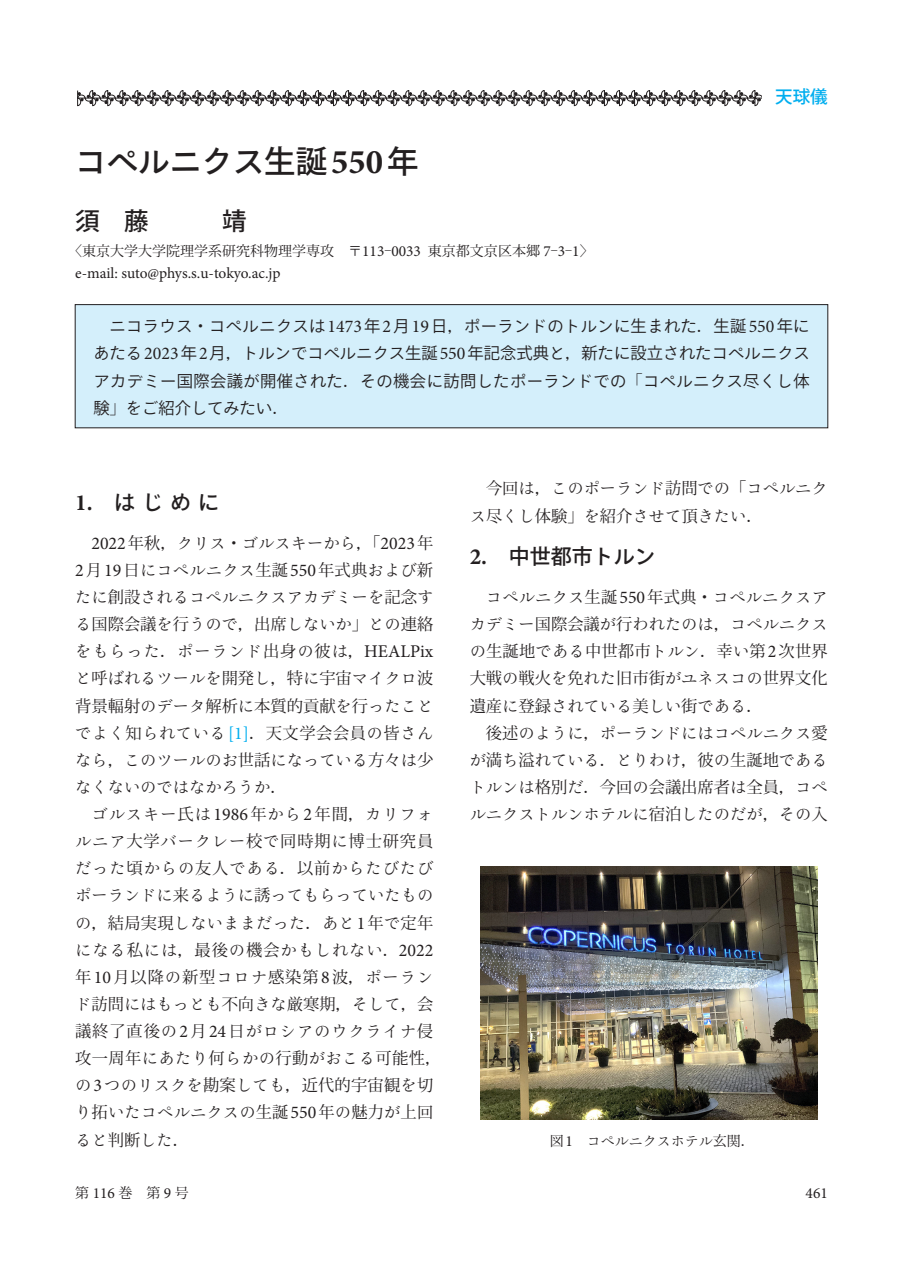
<style>
.page{position:relative;width:903px;height:1275px;background:#fff}
.page>*{position:absolute;margin:0;border:0;box-sizing:border-box;transform-origin:0 0}
.t1{font:500 31.5px "Ryo Gothic Plus N";color:#231f20}
.t2{font:500 21px "Koz Go Pr 6 N";color:#231f20}
.t3{font:500 21px "Ryo Gothic Plus N";color:#231f20}
.t4{font:500 17.5px "Koz Go Pr 6 N";color:#00aeef}
.t5{font:16.28px/27.1px "Ryo Text Plus N";color:#231f20;text-align:justify}
.t6{font:16.28px/27.1px "Ryo Gothic Plus N";letter-spacing:.025em;color:#231f20;text-align:justify}
.t7{font:16.28px/27.1px "Koz Min Pr 6 N";letter-spacing:.01em;color:#231f20}
.t8{font:16.28px/27.1px "Ryo Text Plus N";letter-spacing:.05em;color:#231f20}
.t9{font:16.28px "Ryo Text Plus N";letter-spacing:.06em;color:#231f20}
.t10{font:16.28px "Koz Min Pr 6 N";letter-spacing:.05em;color:#231f20}
.t11{font:15.4px "Minion Pro";letter-spacing:-.005em;color:#231f20}
.t12{font:14px "Koz Min Pr 6 N";color:#231f20}
.t13{font:14px "Ryo Text Plus N";color:#231f20}
.s1{font-family:"Koz Go Pr 6 N"}
.s2{font-family:"Minion Pro";font-weight:700;font-size:34.65px}
.s3{font-family:"Minion Pro";font-size:15.4px}
.s4{font-family:"Koz Min Pr 6 N"}
.s5{font-family:"Minion Pro";font-size:17.85px}
.s6{font-family:"Minion Pro";font-weight:700;font-size:23.1px}
.s7{font-family:"Ryo Text Plus N"}
.s8{font-family:"Minion Pro";font-size:17.85px;color:#00aeef}
.s9{font-family:"Ryo Gothic Plus N"}
</style>
<div class="page">
<div style="left:75px;top:305px;width:753px;height:123px;background:#d4effb"></div>
<div style="left:75px;top:304px;width:753px;height:124px;border:1px solid #231f20"></div>
<img style="left:480px;top:866px;width:337px;height:253px">
<svg style="left:77px;top:90px;width:685px;height:16px"></svg>
<h1 class="t1" style="left:75px;top:141px;width:345px">コペルニクス<span class="s1">生誕</span><span class="s2">550</span><span class="s1">年</span></h1>
<p class="t4" style="left:775px;top:87px;width:54px">天球儀</p>
<p class="t12" style="left:68px;top:243px;width:527px">〈東京大学大学院理学系研究科物理学専攻　〒<span class="s3">113</span>‒<span class="s3">0033</span> 東京都文京区本郷 <span class="s3">7</span>‒<span class="s3">3</span>‒<span class="s3">1</span>〉</p>
<p class="t11" style="left:75px;top:263px;width:207px">e-mail: suto@phys.s.u-tokyo.ac.jp</p>
<p class="t6" style="left:93px;top:313px;width:718px;text-indent:16px">ニコラウス<span class="s4">・</span>コペルニクスは<span class="s5">1473</span><span class="s1">年</span><span class="s5">2</span><span class="s1">月</span><span class="s5">19</span><span class="s1">日</span><span class="s4">，</span>ポーランドのトルンに<span class="s1">生</span>まれた<span class="s4">．</span><span class="s1">生誕</span><span class="s5">550</span><span class="s1">年</span>にあたる<span class="s5">2023</span><span class="s1">年</span><span class="s5">2</span><span class="s1">月</span><span class="s4">，</span>トルンでコペルニクス<span class="s1">生誕</span><span class="s5">550</span><span class="s1">年記念式典</span>と<span class="s4">，</span><span class="s1">新</span>たに<span class="s1">設立</span>されたコペルニクスアカデミー<span class="s1">国際会議</span>が<span class="s1">開催</span>された<span class="s4">．</span>その<span class="s1">機会</span>に<span class="s1">訪問</span>したポーランドでの<span class="s4">「</span>コペルニクス<span class="s1">尽</span>くし<span class="s1">体験</span><span class="s4">」</span>をご<span class="s1">紹介</span>してみたい<span class="s4">．</span></p>
<p class="t3" style="left:75px;top:489px;width:146px"><span class="s6">1.</span> はじめに</p>
<p class="t5" style="left:75px;top:529px;width:360px;text-indent:16px"><span class="s5">2022</span><span class="s4">年秋，</span>クリス<span class="s4">・</span>ゴルスキーから<span class="s4">，「</span><span class="s5">2023</span><span class="s4">年</span><span class="s5">2</span><span class="s4">月</span><span class="s5">19</span><span class="s4">日</span>にコペルニクス<span class="s4">生誕</span><span class="s5">550</span><span class="s4">年式典</span>および<span class="s4">新</span>たに<span class="s4">創設</span>されるコペルニクスアカデミーを<span class="s4">記念</span>する<span class="s4">国際会議</span>を<span class="s4">行</span>うので<span class="s4">，出席</span>しないか<span class="s4">」</span>との<span class="s4">連絡</span>をもらった<span class="s4">．</span>ポーランド<span class="s4">出身</span>の<span class="s4">彼</span>は<span class="s4">，</span><span class="s5">HEALPix</span>と<span class="s4">呼</span>ばれるツールを<span class="s4">開発</span>し<span class="s4">，特</span>に<span class="s4">宇宙</span>マイクロ<span class="s4">波</span></p>
<p class="t7" style="left:75px;top:692px;width:360px">背景輻射<span class="s7">のデータ</span>解析<span class="s7">に</span>本質的貢献<span class="s7">を</span>行<span class="s7">ったこと</span></p>
<p class="t5" style="left:75px;top:719px;width:360px">でよく<span class="s4">知</span>られている<span class="s8">[1]</span><span class="s4">．天文学会会員</span>の<span class="s4">皆</span>さんなら<span class="s4">，</span>このツールのお<span class="s4">世話</span>になっている<span class="s4">方々</span>は<span class="s4">少</span>なくないのではなかろうか<span class="s4">．</span></p>
<p class="t9" style="left:91px;top:804px;width:343px">ゴルスキー<span class="s4">氏</span>は<span class="s5">1986</span><span class="s4">年</span>から<span class="s5">2</span><span class="s4">年間，</span>カリフォ</p>
<p class="t10" style="left:75px;top:832px;width:360px"><span class="s7">ルニア</span>大学<span class="s7">バークレー</span>校<span class="s7">で</span>同時期<span class="s7">に</span>博士研究員</p>
<p class="t5" style="left:75px;top:855px;width:360px">だった<span class="s4">頃</span>からの<span class="s4">友人</span>である<span class="s4">．以前</span>からたびたびポーランドに<span class="s4">来</span>るように<span class="s4">誘</span>ってもらっていたものの<span class="s4">，結局実現</span>しないままだった<span class="s4">．</span>あと<span class="s5">1</span><span class="s4">年</span>で<span class="s4">定年</span>になる<span class="s4">私</span>には<span class="s4">，最後</span>の<span class="s4">機会</span>かもしれない<span class="s4">．</span><span class="s5">2022</span></p>
<p class="t7" style="left:75px;top:964px;width:360px">年<span class="s5">10</span>月以降<span class="s7">の</span>新型<span class="s7">コロナ</span>感染第<span class="s5">8</span>波，<span class="s7">ポーラン</span></p>
<p class="t8" style="left:75px;top:990px;width:360px">ド<span class="s4">訪問</span>にはもっとも<span class="s4">不向</span>きな<span class="s4">厳寒期，</span>そして<span class="s4">，会議終了直後</span>の<span class="s5">2</span><span class="s4">月</span><span class="s5">24</span><span class="s4">日</span>がロシアのウクライナ<span class="s4">侵</span></p>
<p class="t7" style="left:75px;top:1045px;width:368px">攻一周年<span class="s7">にあたり</span>何<span class="s7">らかの</span>行動<span class="s7">がおこる</span>可能性，</p>
<p class="t5" style="left:75px;top:1072px;width:360px">の<span class="s5">3</span>つのリスクを<span class="s4">勘案</span>しても<span class="s4">，近代的宇宙観</span>を<span class="s4">切</span>り<span class="s4">拓</span>いたコペルニクスの<span class="s4">生誕</span><span class="s5">550</span><span class="s4">年</span>の<span class="s4">魅力</span>が<span class="s4">上回</span>ると<span class="s4">判断</span>した<span class="s4">．</span></p>
<p class="t5" style="left:470px;top:475px;width:360px;text-indent:16px"><span class="s4">今回</span>は<span class="s4">，</span>このポーランド<span class="s4">訪問</span>での<span class="s4">「</span>コペルニクス<span class="s4">尽</span>くし<span class="s4">体験」</span>を<span class="s4">紹介</span>させて<span class="s4">頂</span>きたい<span class="s4">．</span></p>
<p class="t2" style="left:470px;top:545px;width:188px"><span class="s6">2.</span> 中世都市<span class="s9">トルン</span></p>
<p class="t5" style="left:470px;top:584px;width:360px;text-align:right">コペルニクス<span class="s4">生誕</span><span class="s5">550</span><span class="s4">年式典・</span>コペルニクスアカデミー<span class="s4">国際会議</span>が<span class="s4">行</span>われたのは<span class="s4">，</span>コペルニクス</p>
<p class="t7" style="left:470px;top:638px;width:360px"><span class="s7">の</span>生誕地<span class="s7">である</span>中世都市<span class="s7">トルン</span>．幸<span class="s7">い</span>第<span class="s5">2</span>次世界大戦<span class="s7">の</span>戦火<span class="s7">を</span>免<span class="s7">れた</span>旧市街<span class="s7">がユネスコの</span>世界文化</p>
<p class="t5" style="left:470px;top:692px;width:294px"><span class="s4">遺産</span>に<span class="s4">登録</span>されている<span class="s4">美</span>しい<span class="s4">街</span>である<span class="s4">．</span></p>
<p class="t5" style="left:486px;top:719px;width:343px"><span class="s4">後述</span>のように<span class="s4">，</span>ポーランドにはコペルニクス<span class="s4">愛</span></p>
<p class="t5" style="left:470px;top:746px;width:360px">が<span class="s4">満</span>ち<span class="s4">溢</span>れている<span class="s4">．</span>とりわけ<span class="s4">，彼</span>の<span class="s4">生誕地</span>である</p>
<p class="t7" style="left:470px;top:774px;width:360px"><span class="s7">トルンは</span>格別<span class="s7">だ</span>．今回<span class="s7">の</span>会議出席者<span class="s7">は</span>全員，<span class="s7">コペ</span></p>
<p class="t5" style="left:470px;top:801px;width:360px">ルニクストルンホテルに<span class="s4">宿泊</span>したのだが<span class="s4">，</span>その<span class="s4">入</span></p>
<p class="t13" style="left:550px;top:1132px;width:207px"><span class="s4">図</span><span class="s3">1</span> コペルニクスホテル<span class="s4">玄関．</span></p>
<p class="t12" style="left:75px;top:1185px;width:115px">第 <span class="s3">116</span> 巻　第 <span class="s3">9</span> 号</p>
<p class="t11" style="left:805px;top:1182px;width:24px">461</p>
</div>
